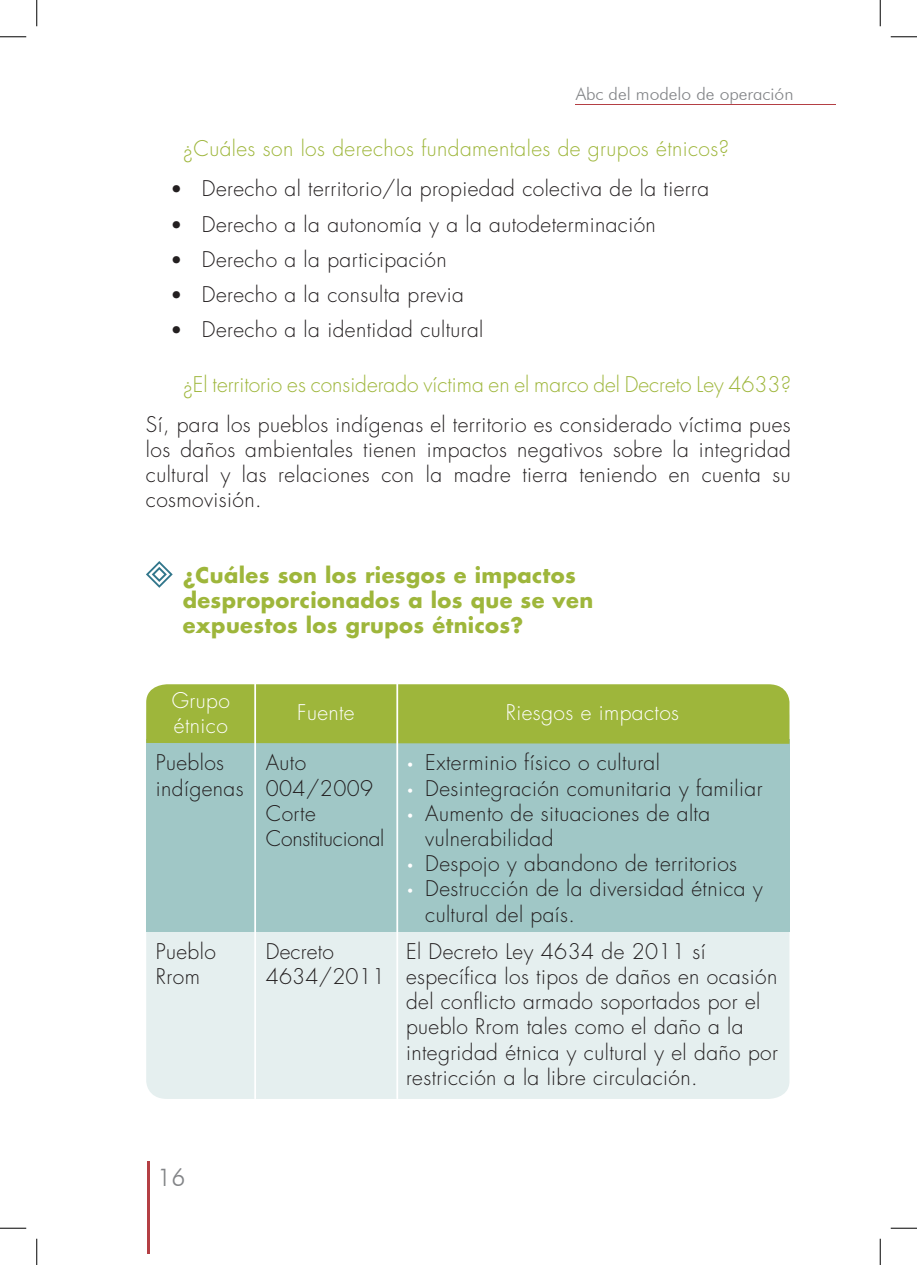
<style>
.page{position:relative;width:917px;height:1265px;background:#fff}
.page>*{position:absolute;margin:0;border:0;box-sizing:border-box;transform-origin:0 0}
.t1{font:300 24.5px "Futura BT";color:#828487}
.txt{font:300 21px/25.2px "Futura Std";letter-spacing:.02em;color:#231f20}
.txt_cuadros{font:300 21px/25.2px "Futura Std";letter-spacing:.02em;color:#231f20}
.bullets{font:300 21px "Futura Std";letter-spacing:.02em;color:#231f20}
.pregunta_cap2{font:700 21px/25.2px "Futura Std";letter-spacing:.02em;color:#9eb63b}
.pregunta_cap2-2{font:300 21px "Futura Std";color:#9eb63b}
.pregunta_cap2-3{font:300 21px "Futura Std";letter-spacing:.02em;color:#9eb63b}
.txt_cuadros-2{font:300 21px/25.2px "Futura Std";letter-spacing:.02em;color:#fff}
.txt_cuadros-3{font:300 21px/25.2px "Futura Std";letter-spacing:-.01em;color:#231f20}
.numerales{font:300 21px "Futura Std";letter-spacing:.02em;color:#231f20}
.t2{font:300 17.5px "Futura BT";color:#828487}
.s1{font-size:19.25px}
.s2{font-family:"Futura BT";font-weight:700;font-size:14px;color:#fff}
</style>
<div class="page">
<hr style="left:147px;top:1161px;width:3px;height:91px;background:#b43f44">
<hr style="left:575px;top:104px;width:260px;height:1px;background:#b43f44">
<div style="left:146px;top:931px;width:643px;height:167px;background:#e5efef"></div>
<div style="left:146px;top:739px;width:643px;height:192px;background:#a0c7c6"></div>
<div style="left:146px;top:684px;width:643px;height:59px;background:#9eb63b"></div>
<hr style="left:254px;top:679px;width:2px;height:419px;background:#fff">
<hr style="left:396px;top:679px;width:2px;height:419px;background:#fff">
<svg style="left:146px;top:561px;width:27px;height:26px"></svg>
<svg style="left:0;top:36px;width:26px;height:1px"></svg>
<svg style="left:891px;top:36px;width:26px;height:1px"></svg>
<svg style="left:0;top:1227px;width:26px;height:1px"></svg>
<svg style="left:891px;top:1227px;width:26px;height:1px"></svg>
<svg style="left:36px;top:0;width:1px;height:26px"></svg>
<svg style="left:36px;top:1238px;width:1px;height:26px"></svg>
<svg style="left:880px;top:0;width:1px;height:26px"></svg>
<svg style="left:880px;top:1238px;width:1px;height:26px"></svg>
<p class="t2" style="left:576px;top:83px;width:219px">Abc del modelo de operación</p>
<p class="pregunta_cap2-3" style="left:183px;top:136px;width:548px">¿Cuáles son los derechos fundamentales de grupos étnicos?</p>
<p class="bullets" style="left:170px;top:176px;width:540px"><span class="s1">•</span> Derecho al territorio/la propiedad colectiva de la tierra</p>
<p class="bullets" style="left:170px;top:211px;width:487px"><span class="s1">•</span> Derecho a la autonomía y a la autodeterminación</p>
<p class="bullets" style="left:170px;top:246px;width:278px"><span class="s1">•</span> Derecho a la participación</p>
<p class="bullets" style="left:170px;top:281px;width:295px"><span class="s1">•</span> Derecho a la consulta previa</p>
<p class="numerales" style="left:170px;top:316px;width:315px"><span class="s1">•</span> Derecho a la identidad cultural</p>
<p class="pregunta_cap2-2" style="left:183px;top:371px;width:610px">¿El territorio es considerado víctima en el marco del Decreto Ley 4633?</p>
<p class="txt" style="left:146px;top:412px;width:646px;text-align:justify">Sí, para los pueblos indígenas el territorio es considerado víctima pues los daños ambientales tienen impactos negativos sobre la integridad cultural y las relaciones con la madre tierra teniendo en cuenta su cosmovisión.</p>
<p class="pregunta_cap2" style="left:183px;top:562px;width:412px">¿Cuáles son los riesgos e impactos desproporcionados a los que se ven expuestos los grupos étnicos?</p>
<p class="txt_cuadros-2" style="left:172px;top:688px;width:59px">Grupo étnico</p>
<p class="txt_cuadros-2" style="left:297px;top:700px;width:59px">Fuente</p>
<p class="txt_cuadros-2" style="left:506px;top:700px;width:175px">Riesgos e impactos</p>
<p class="txt_cuadros" style="left:156px;top:750px;width:89px">Pueblos indígenas</p>
<p class="txt_cuadros-3" style="left:266px;top:750px;width:120px">Auto<br>004/2009<br>Corte<br>Constitucional</p>
<p class="txt" style="left:406px;top:750px;width:255px"><span class="s2">•</span> Exterminio físico o cultural</p>
<p class="txt" style="left:406px;top:775px;width:358px"><span class="s2">•</span> Desintegración comunitaria y familiar</p>
<p class="txt" style="left:425px;top:800px;width:286px;text-indent:-19px"><span class="s2">•</span> Aumento de situaciones de alta vulnerabilidad</p>
<p class="txt" style="left:406px;top:851px;width:333px"><span class="s2">•</span> Despojo y abandono de territorios</p>
<p class="txt" style="left:425px;top:876px;width:339px;text-indent:-19px"><span class="s2">•</span> Destrucción de la diversidad étnica y cultural del país.</p>
<p class="txt_cuadros" style="left:156px;top:938px;width:62px">Pueblo<br>Rrom</p>
<p class="txt_cuadros" style="left:266px;top:938px;width:121px">Decreto<br>4634/2011</p>
<p class="txt_cuadros" style="left:406px;top:938px;width:373px">El Decreto Ley 4634 de 2011 sí específica los tipos de daños en ocasión del conflicto armado soportados por el pueblo Rrom tales como el daño a la integridad étnica y cultural y el daño por restricción a la libre circulación.</p>
<p class="t1" style="left:158px;top:1162px;width:30px">16</p>
</div>
